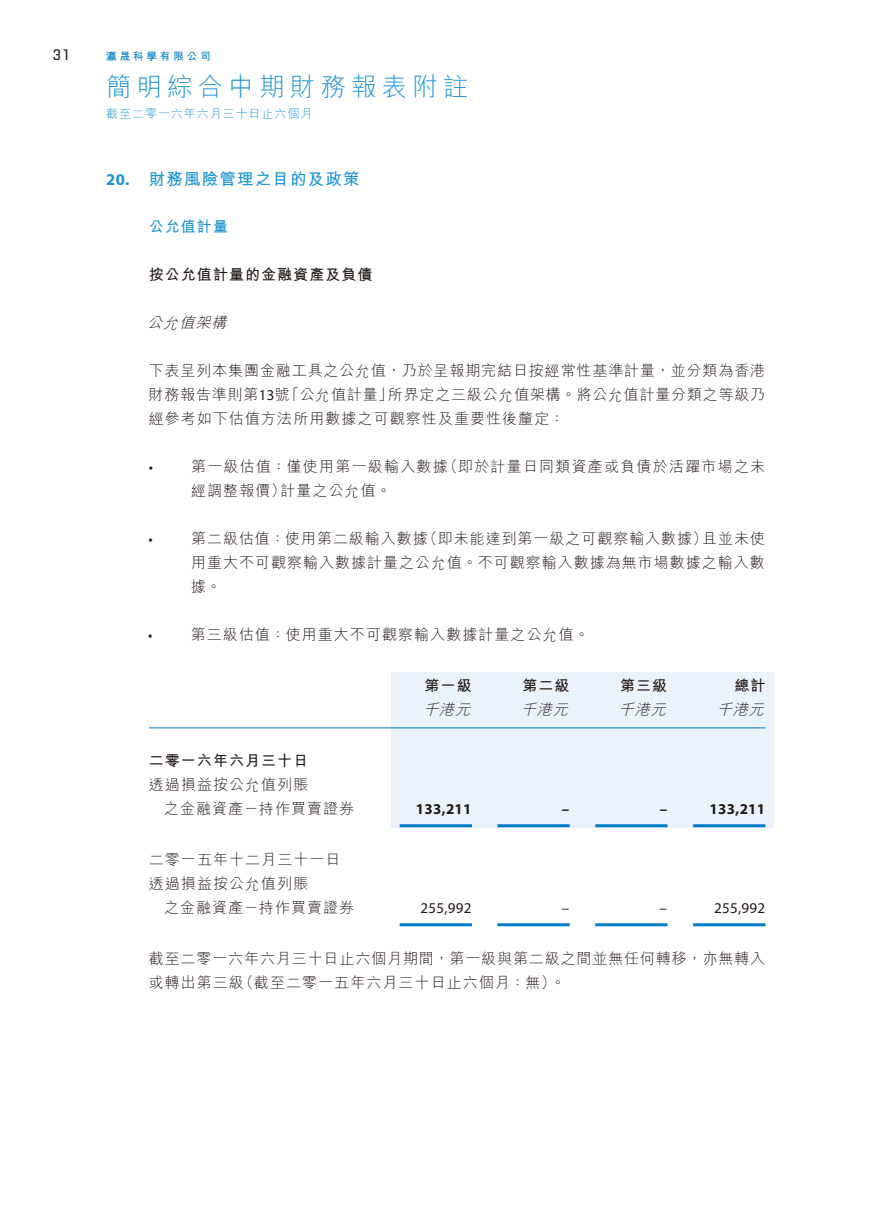
<style>
.page{position:relative;width:893px;height:1212px;background:#fff}
.page>*{position:absolute;margin:0;border:0;box-sizing:border-box;transform-origin:0 0}
.t1{font:300 25.5px "M Hei HK";letter-spacing:.2em;color:#1d95d4}
.t2{font:700 16.5px "M Hei HK";letter-spacing:.07em;color:#1d95d4}
.t3{font:700 16.5px "Myriad Pro";color:#1d95d4}
.t4{font:300 15px/24px "M Hei HK";letter-spacing:.065em;color:#231916}
.t5{font:700 15px "M Hei HK";letter-spacing:.07em;color:#231916}
.t6{font:15px "Myriad Pro";letter-spacing:.02em;color:#231916}
.t7{font:italic 300 15px "M Hei HK";color:#231916}
.t8{font:700 15px "Myriad Pro";letter-spacing:.02em;color:#231916}
.t9{font:700 15px "M Hei HK";letter-spacing:.07em;color:#1d95d4}
.t10{font:15px "Briem Akademi Std";color:#231916}
.t11{font:300 12px "M Hei HK";letter-spacing:.08em;color:#1d95d4}
.t12{font:700 10.5px "M Hei HK";letter-spacing:.28em;color:#007bc7}
.s1{font-family:"Myriad Pro";font-weight:400}
</style>
<div class="page">
<div style="left:391px;top:672px;width:383px;height:155px;background:#eaf2fb"></div>
<hr style="left:149px;top:727px;width:616px;height:1px;background:#007bc7">
<hr style="left:400px;top:824px;width:72px;height:3px;background:#007bc7">
<hr style="left:497px;top:824px;width:73px;height:3px;background:#007bc7">
<hr style="left:595px;top:824px;width:72px;height:3px;background:#007bc7">
<hr style="left:693px;top:824px;width:72px;height:3px;background:#007bc7">
<hr style="left:400px;top:923px;width:72px;height:3px;background:#007bc7">
<hr style="left:497px;top:923px;width:73px;height:3px;background:#007bc7">
<hr style="left:595px;top:923px;width:72px;height:3px;background:#007bc7">
<hr style="left:693px;top:923px;width:72px;height:3px;background:#007bc7">
<p class="t10" style="left:52px;top:46px;width:19px">31</p>
<p class="t12" style="left:106px;top:49px;width:106px">瀛晟科學有限公司</p>
<h1 class="t1" style="left:106px;top:69px;width:364px">簡明綜合中期財務報表附註</h1>
<p class="t11" style="left:106px;top:105px;width:208px">截至二零一六年六月三十日止六個月</p>
<p class="t3" style="left:106px;top:168px;width:25px">20.</p>
<p class="t2" style="left:149px;top:167px;width:212px">財務風險管理之目的及政策</p>
<p class="t9" style="left:149px;top:215px;width:81px">公允值計量</p>
<p class="t5" style="left:149px;top:263px;width:225px">按公允值計量的金融資產及負債</p>
<p class="t7" style="left:147px;top:311px;width:86px">公允值架構</p>
<p class="t4" style="left:149px;top:357px;width:618px;text-align:right">下表呈列本集團金融工具之公允值，乃於呈報期完結日按經常性基準計量，並分類為香港所界定之三級公允值架構。將公允值計量分類之等級乃</p>
<p class="t4" style="left:149px;top:381px;width:417px">財務報告準則第<span class="s1">13</span>號<br>經參考如下估值方法所用數據之可觀察性及重要性後釐定：</p>
<p class="t4" style="left:443px;top:453px;width:324px">（即於計量日同類資產或負債於活躍市場之未</p>
<p class="t4" style="left:284px;top:381px;width:110px">「公允值計量」</p>
<p class="t4" style="left:191px;top:453px;width:258px">第一級估值：僅使用第一級輸入數據</p>
<p class="t6" style="left:149px;top:457px;width:6px">•</p>
<p class="t6" style="left:149px;top:529px;width:6px">•</p>
<p class="t6" style="left:148px;top:625px;width:6px">•</p>
<p class="t4" style="left:191px;top:477px;width:96px">經調整報價）</p>
<p class="t4" style="left:280px;top:477px;width:112px">計量之公允值。</p>
<p class="t4" style="left:422px;top:525px;width:287px">（即未能達到第一級之可觀察輸入數據）</p>
<p class="t4" style="left:191px;top:525px;width:238px">第二級估值：使用第二級輸入數據</p>
<p class="t4" style="left:702px;top:525px;width:64px">且並未使</p>
<p class="t4" style="left:191px;top:549px;width:576px">用重大不可觀察輸入數據計量之公允值。不可觀察輸入數據為無市場數據之輸入數據。</p>
<p class="t4" style="left:191px;top:621px;width:400px">第三級估值：使用重大不可觀察輸入數據計量之公允值。</p>
<p class="t5" style="left:425px;top:674px;width:49px">第一級</p>
<p class="t7" style="left:423px;top:698px;width:54px">千港元</p>
<p class="t5" style="left:522px;top:674px;width:49px">第二級</p>
<p class="t7" style="left:521px;top:698px;width:54px">千港元</p>
<p class="t5" style="left:620px;top:674px;width:49px">第三級</p>
<p class="t7" style="left:619px;top:698px;width:54px">千港元</p>
<p class="t5" style="left:734px;top:674px;width:33px">總計</p>
<p class="t7" style="left:717px;top:698px;width:54px">千港元</p>
<p class="t5" style="left:149px;top:749px;width:161px">二零一六年六月三十日</p>
<p class="t4" style="left:149px;top:771px;width:161px">透過損益按公允值列賬</p>
<p class="t4" style="left:164px;top:795px;width:192px">之金融資產－持作買賣證券</p>
<p class="t4" style="left:149px;top:846px;width:193px">二零一五年十二月三十一日透過損益按公允值列賬</p>
<p class="t8" style="left:416px;top:799px;width:57px">133,211</p>
<p class="t8" style="left:562px;top:799px;width:9px">–</p>
<p class="t8" style="left:660px;top:799px;width:9px">–</p>
<p class="t8" style="left:710px;top:799px;width:57px">133,211</p>
<p class="t4" style="left:164px;top:894px;width:192px">之金融資產－持作買賣證券</p>
<p class="t4" style="left:551px;top:945px;width:216px;text-indent:-402px">截至二零一六年六月三十日止六個月期間，第一級與第二級之間並無任何轉移，亦無轉入。</p>
<p class="t6" style="left:420px;top:898px;width:53px">255,992</p>
<p class="t6" style="left:714px;top:898px;width:53px">255,992</p>
<p class="t6" style="left:562px;top:898px;width:9px">–</p>
<p class="t6" style="left:660px;top:898px;width:9px">–</p>
<p class="t4" style="left:239px;top:969px;width:319px">（截至二零一五年六月三十日止六個月：無(</p>
<p class="t4" style="left:149px;top:969px;width:97px">或轉出第三級</p>
</div>
